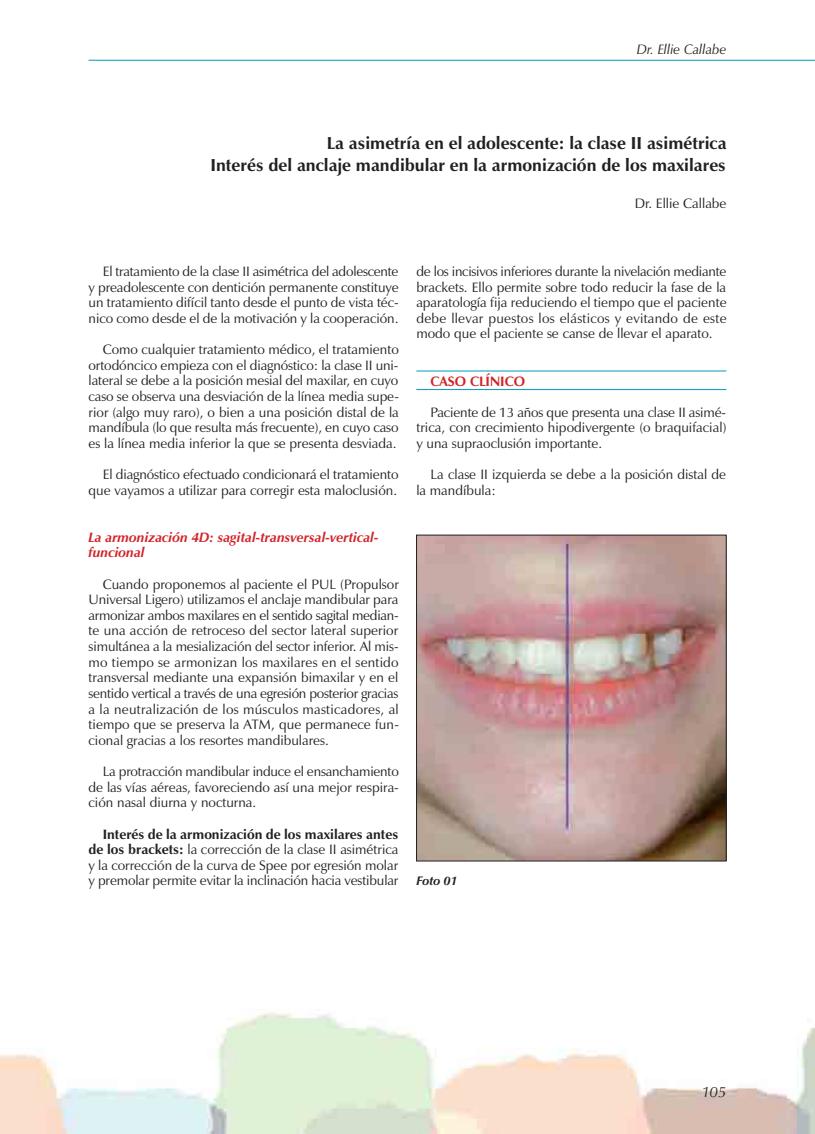
<style>
.page{position:relative;width:815px;height:1134px;background:#fff}
.page>*{position:absolute;margin:0;border:0;box-sizing:border-box;transform-origin:0 0}
.t1{font:700 17.5px/21.5px "Zapf Humanist 601 BT";color:#231f20;text-align:right}
.t2{font:italic 15px "Zapf Humanist 601 BT";color:#231f20}
.t3{font:13.75px/15.6px "Zapf Humanist 601 BT";color:#231f20;text-align:justify}
.t4{font:italic 700 13.75px/15.6px "Zapf Humanist 601 BT";color:#d2232a}
.t5{font:italic 13.75px "Zapf Humanist 601 BT";color:#231f20}
.t6{font:700 13.75px "Zapf Humanist 601 BT";color:#d2232a}
.t7{font:italic 700 12.5px "Zapf Humanist 601 BT";color:#231f20}
.s1{font-weight:700}
</style>
<div class="page">
<img style="left:0;top:1012px;width:815px;height:122px">
<hr style="left:416px;top:371px;width:310px;height:1px;background:#009cbd">
<hr style="left:416px;top:389px;width:310px;height:1px;background:#009cbd">
<hr style="left:89px;top:60px;width:726px;height:1px;background:#009cbd">
<img style="left:418px;top:537px;width:306px;height:322px">
<div style="left:416px;top:535px;width:310px;height:326px;border:1px solid #231f20"></div>
<p class="t5" style="left:637px;top:44px;width:91px">Dr. Ellie Callabe</p>
<p class="t1" style="left:210px;top:134px;width:518px">La asimetría en el adolescente: la clase II asimétrica<br>Interés del anclaje mandibular en la armonización de los maxilares</p>
<p class="t3" style="left:635px;top:197px;width:93px">Dr. Ellie Callabe</p>
<p class="t3" style="left:89px;top:265px;width:312px;text-indent:14px">El tratamiento de la clase II asimétrica del adolescente y preadolescente con dentición permanente constituye un tratamiento difícil tanto desde el punto de vista téc&shy;nico como desde el de la motivación y la cooperación.</p>
<p class="t3" style="left:89px;top:343px;width:312px;text-indent:14px">Como cualquier tratamiento médico, el tratamiento ortodóncico empieza con el diagnóstico: la clase II uni&shy;lateral se debe a la posición mesial del maxilar, en cuyo caso se observa una desviación de la línea media supe&shy;rior (algo muy raro), o bien a una posición distal de la mandíbula (lo que resulta más frecuente), en cuyo caso es la línea media inferior la que se presenta desviada.</p>
<p class="t3" style="left:89px;top:468px;width:312px;text-align:right">El diagnóstico efectuado condicionará el tratamiento que vayamos a utilizar para corregir esta maloclusión.</p>
<p class="t4" style="left:89px;top:531px;width:292px">La armonización 4D: sagital-transversal-vertical&shy;funcional</p>
<p class="t3" style="left:89px;top:577px;width:312px;text-indent:14px">Cuando proponemos al paciente el PUL (Propulsor Universal Ligero) utilizamos el anclaje mandibular para armonizar ambos maxilares en el sentido sagital median&shy;te una acción de retroceso del sector lateral superior simultánea a la mesialización del sector inferior. Al mis&shy;mo tiempo se armonizan los maxilares en el sentido transversal mediante una expansión bimaxilar y en el sentido vertical a través de una egresión posterior gracias a la neutralización de los músculos masticadores, al tiempo que se preserva la ATM, que permanece fun&shy;cional gracias a los resortes mandibulares.</p>
<p class="t3" style="left:89px;top:765px;width:312px;text-indent:14px">La protracción mandibular induce el ensanchamiento de las vías aéreas, favoreciendo así una mejor respira&shy;ción nasal diurna y nocturna.</p>
<p class="t3" style="left:89px;top:827px;width:311px;text-indent:14px"><span class="s1">Interés de la armonización de los maxilares antes de los brackets:</span> la corrección de la clase II asimétrica y la corrección de la curva de Spee por egresión molar y premolar permite evitar la inclinación hacia vestibular</p>
<p class="t3" style="left:416px;top:265px;width:312px">de los incisivos inferiores durante la nivelación mediante brackets. Ello permite sobre todo reducir la fase de la aparatología fija reduciendo el tiempo que el paciente debe llevar puestos los elásticos y evitando de este modo que el paciente se canse de llevar el aparato.</p>
<p class="t6" style="left:431px;top:375px;width:96px">CASO CLÍNICO</p>
<p class="t3" style="left:416px;top:406px;width:312px;text-indent:14px">Paciente de 13 años que presenta una clase II asimé&shy;trica, con crecimiento hipodivergente (o braquifacial) y una supraoclusión importante.</p>
<p class="t3" style="left:416px;top:468px;width:311px;text-indent:14px">La clase II izquierda se debe a la posición distal de la mandíbula:</p>
<p class="t7" style="left:416px;top:876px;width:43px">Foto 01</p>
<p class="t2" style="left:702px;top:1086px;width:26px">105</p>
</div>
